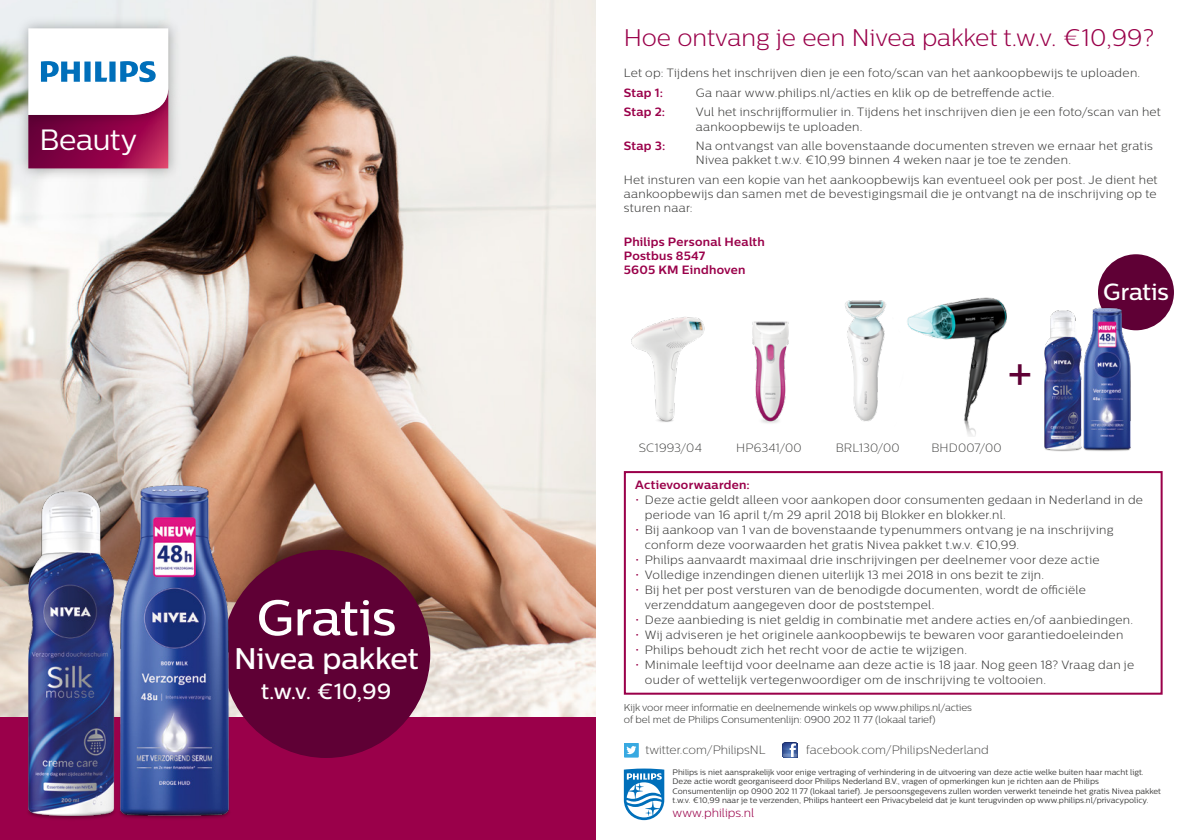
<style>
.page{position:relative;width:1191px;height:840px;background:#fff}
.page>*{position:absolute;margin:0;border:0;box-sizing:border-box;transform-origin:0 0}
.t1{font:500 50px "Centrale Sans";letter-spacing:-.015em;color:#fff}
.t2{font:500 45.6px "Centrale Sans";color:#5f0035}
.t3{font:500 29.8px "Centrale Sans";letter-spacing:-.005em;color:#fff}
.t4{font:29.2px "Centrale Sans";letter-spacing:-.015em;color:#fff}
.t5{font:300 24px "Centrale Sans";color:#9a004a}
.t6{font:500 23.4px "Centrale Sans";letter-spacing:-.01em;color:#fff}
.t7{font:500 21.8px "Centrale Sans";color:#fff}
.t8{font:300 12px/14px "Centrale Sans";letter-spacing:.025em;color:#3a3a39}
.t9{font:700 12px/14px "Centrale Sans";letter-spacing:.02em;color:#9a004a}
.t10{font:12px "Centrale Sans X Light";color:#3a3a39}
.t11{font:300 12px "Centrale Sans";color:#9a004a}
.t12{font:12px "Centrale Sans X Light";letter-spacing:.02em;color:#3a3a39}
.t13{font:300 10px/12px "Centrale Sans";letter-spacing:-.01em;color:#3a3a39}
.t14{font:8px/9.6px "Centrale Sans";color:#3a3a39}
.s1{color:#9a004a}
</style>
<div class="page">
<img style="left:0;top:0;width:595px;height:717px">
<div style="left:0;top:717px;width:595px;height:122px;background:#9a004a"></div>
<svg style="left:624px;top:768px;width:40px;height:51px"></svg>
<svg style="left:624px;top:743px;width:15px;height:14px"></svg>
<svg style="left:782px;top:742px;width:15px;height:15px"></svg>
<hr style="left:783px;top:753px;width:14px;height:3px;background:#fff">
<div style="left:222px;top:549px;width:208px;height:208px;background:#5f0035;border-radius:50%"></div>
<div style="left:1098px;top:254px;width:76px;height:76px;background:#5f0035;border-radius:50%"></div>
<div style="left:624px;top:471px;width:538px;height:223px;background:#fff;border:2px solid #9a004a"></div>
<img style="left:631px;top:317px;width:74px;height:105px">
<img style="left:0;top:460px;width:251px;height:359px">
<img style="left:12px;top:132px;width:173px;height:53px">
<img style="left:12px;top:12px;width:173px;height:120px">
<svg style="left:28px;top:28px;width:140px;height:140px"></svg>
<img style="left:907px;top:297px;width:100px;height:139px">
<img style="left:845px;top:300px;width:41px;height:122px">
<img style="left:752px;top:321px;width:37px;height:102px">
<img style="left:1044px;top:297px;width:95px;height:155px">
<h3 class="t4" style="left:39px;top:123px;width:99px">Beauty</h3>
<h1 class="t1" style="left:257px;top:588px;width:141px">Gratis</h1>
<h3 class="t3" style="left:234px;top:640px;width:186px">Nivea pakket</h3>
<h3 class="t7" style="left:261px;top:678px;width:132px">t.w.v. €10,99</h3>
<h3 class="t5" style="left:624px;top:24px;width:532px">Hoe ontvang je een Nivea pakket t.w.v. €10,99?</h3>
<p class="t8" style="left:624px;top:66px;width:518px">Let op: Tijdens het inschrijven dien je een foto/scan van het aankoopbewijs te uploaden.</p>
<p class="t9" style="left:624px;top:85px;width:41px">Stap 1:</p>
<p class="t8" style="left:696px;top:85px;width:360px">Ga naar www.philips.nl/acties en klik op de betreffende actie.</p>
<p class="t9" style="left:624px;top:105px;width:43px">Stap 2:</p>
<p class="t8" style="left:696px;top:105px;width:466px">Vul het inschrijfformulier in. Tijdens het inschrijven dien je een foto/scan van het aankoopbewijs te uploaden.</p>
<p class="t9" style="left:624px;top:139px;width:43px">Stap 3:</p>
<p class="t8" style="left:696px;top:139px;width:458px">Na ontvangst van alle bovenstaande documenten streven we ernaar het gratis<br>Nivea pakket t.w.v. €10,99 binnen 4 weken naar je toe te zenden.</p>
<p class="t8" style="left:624px;top:172px;width:535px;text-align:justify">Het insturen van een kopie van het aankoopbewijs kan eventueel ook per post. Je dient het aankoopbewijs dan samen met de bevestigingsmail die je ontvangt na de inschrijving op te sturen naar:</p>
<p class="t9" style="left:624px;top:234px;width:142px">Philips Personal Health<br>Postbus 8547<br>5605 KM Eindhoven</p>
<p class="t10" style="left:639px;top:440px;width:64px">SC1993/04</p>
<h2 class="t2" style="left:1007px;top:347px;width:27px">+</h2>
<p class="t10" style="left:736px;top:440px;width:67px">HP6341/00</p>
<p class="t10" style="left:835px;top:440px;width:66px">BRL130/00</p>
<p class="t12" style="left:931px;top:440px;width:72px">BHD007/00</p>
<h3 class="t6" style="left:1103px;top:277px;width:67px">Gratis</h3>
<p class="t9" style="left:635px;top:477px;width:116px">Actievoorwaarden:</p>
<p class="t8" style="left:645px;top:492px;width:500px;line-height:15px;text-indent:-10px"><span class="s1">•</span> Deze actie geldt alleen voor aankopen door consumenten gedaan in Nederland in de periode van 16 april t/m 29 april 2018 bij Blokker en blokker.nl.</p>
<p class="t8" style="left:645px;top:522px;width:470px;line-height:15px;text-indent:-10px"><span class="s1">•</span> Bij aankoop van 1 van de bovenstaande typenummers ontvang je na inschrijving conform deze voorwaarden het gratis Nivea pakket t.w.v. €10,99.</p>
<p class="t8" style="left:635px;top:552px;width:466px"><span class="s1">•</span> Philips aanvaardt maximaal drie inschrijvingen per deelnemer voor deze actie</p>
<p class="t8" style="left:635px;top:567px;width:410px"><span class="s1">•</span> Volledige inzendingen dienen uiterlijk 13 mei 2018 in ons bezit te zijn.</p>
<p class="t8" style="left:645px;top:582px;width:442px;line-height:15px;text-indent:-10px"><span class="s1">•</span> Bij het per post versturen van de benodigde documenten, wordt de officiële verzenddatum aangegeven door de poststempel.</p>
<p class="t8" style="left:635px;top:612px;width:499px"><span class="s1">•</span> Deze aanbieding is niet geldig in combinatie met andere acties en/of aanbiedingen.</p>
<p class="t8" style="left:635px;top:627px;width:489px"><span class="s1">•</span> Wij adviseren je het originele aankoopbewijs te bewaren voor garantiedoeleinden</p>
<p class="t8" style="left:635px;top:642px;width:333px"><span class="s1">•</span> Philips behoudt zich het recht voor de actie te wijzigen.</p>
<p class="t8" style="left:645px;top:657px;width:491px;line-height:15px;text-indent:-10px"><span class="s1">•</span> Minimale leeftijd voor deelname aan deze actie is 18 jaar. Nog geen 18? Vraag dan je ouder of wettelijk vertegenwoordiger om de inschrijving te voltooien.</p>
<p class="t13" style="left:624px;top:700px;width:350px">Kijk voor meer informatie en deelnemende winkels op www.philips.nl/acties of bel met de Philips Consumentenlijn: 0900 202 11 77 (lokaal tarief)</p>
<p class="t10" style="left:645px;top:742px;width:122px">twitter.com/PhilipsNL</p>
<p class="t10" style="left:806px;top:742px;width:184px">facebook.com/PhilipsNederland</p>
<p class="t14" style="left:672px;top:766px;width:490px">Philips is niet aansprakelijk voor enige vertraging of verhindering in de uitvoering van deze actie welke buiten haar macht ligt.<br>Deze actie wordt georganiseerd door Philips Nederland B.V., vragen of opmerkingen kun je richten aan de Philips Consumentenlijn op 0900 202 11 77 (lokaal tarief). Je persoonsgegevens zullen worden verwerkt teneinde het gratis Nivea pakket t.w.v. €10,99 naar je te verzenden, Philips hanteert een Privacybeleid dat je kunt terugvinden op www.philips.nl/privacypolicy.</p>
<p class="t11" style="left:672px;top:805px;width:83px">www.philips.nl</p>
</div>
